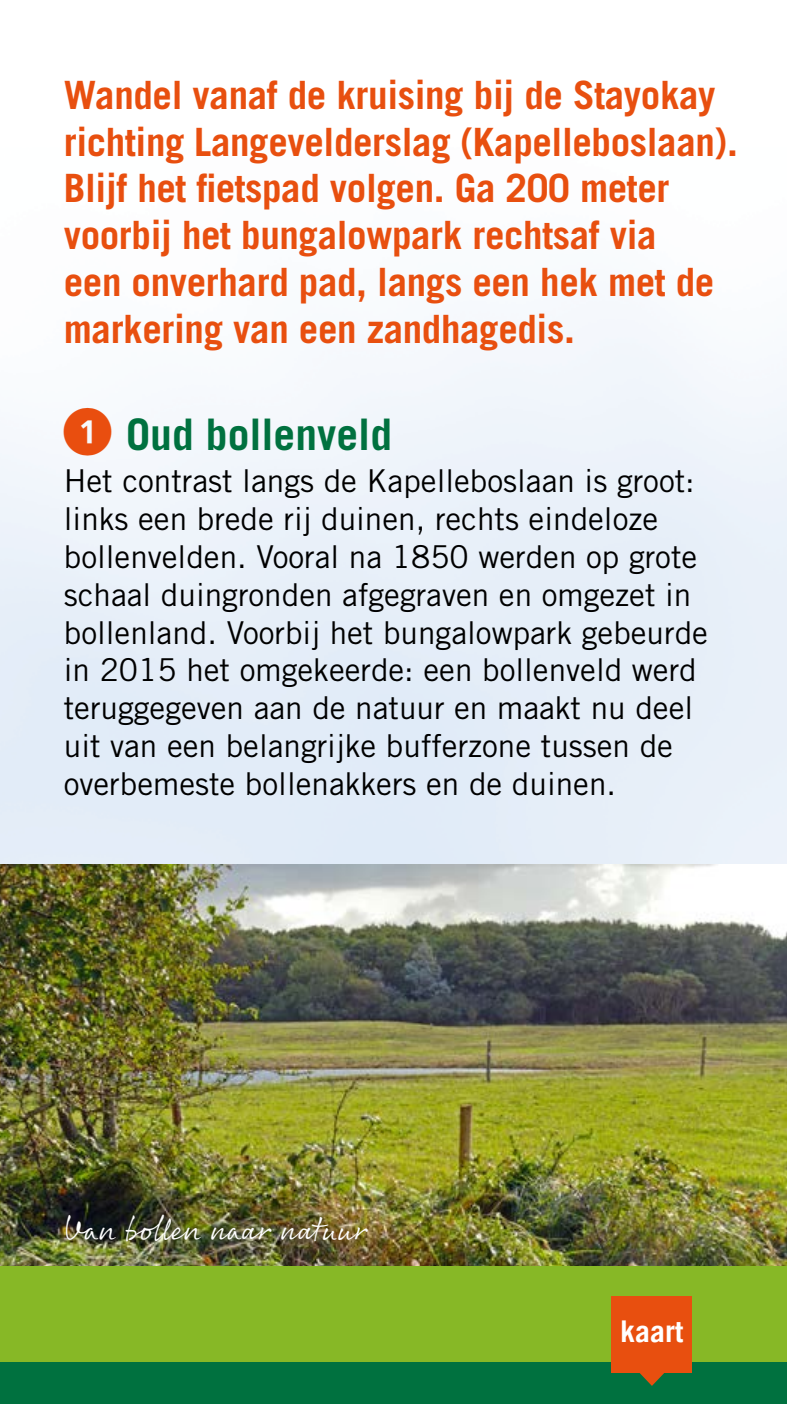
<style>
.page{position:relative;width:787px;height:1404px;background:#fff}
.page>*{position:absolute;margin:0;border:0;box-sizing:border-box;transform-origin:0 0}
.t1{font:700 43.5px "Trade Gothic LT Std";color:#00713f}
.t2{font:700 39px/46.8px "Trade Gothic LT Std";letter-spacing:-.01em;color:#e84f0f}
.t3{font:31.5px/37.8px "Trade Gothic LT Std";color:#000}
.t4{font:31.5px "Rollerscript Smooth";letter-spacing:-.005em;color:#fff}
.t5{font:700 30px "Trade Gothic LT";color:#fff}
.s1{font-family:"DDI Ziffern Kreis";font-weight:400;font-size:48px;color:#e94e0f}
</style>
<div class="page">
<img style="left:0;top:864px;width:787px;height:402px">
<div style="left:0;top:1361px;width:787px;height:42px;background:#00713f"></div>
<div style="left:0;top:1266px;width:787px;height:95px;background:#87b826"></div>
<div style="left:611px;top:1296px;width:81px;height:76px;background:#e84f0f"></div>
<svg style="left:639px;top:1372px;width:25px;height:13px"></svg>
<p class="t2" style="left:64px;top:71px;width:675px">Wandel vanaf de kruising bij de Stayokay richting Langevelderslag (Kapelleboslaan).<br>Blijf het fietspad volgen. Ga 200 meter voorbij het bungalowpark rechtsaf via<br>een onverhard pad, langs een hek met de markering van een zandhagedis.</p>
<h1 class="t1" style="left:64px;top:408px;width:330px"><span class="s1">1</span> Oud bollenveld</h1>
<p class="t3" style="left:64px;top:462px;width:645px">Het contrast langs de Kapelleboslaan is groot: links een brede rij duinen, rechts eindeloze bollenvelden. Vooral na 1850 werden op grote schaal duingronden afgegraven en omgezet in bollenland. Voorbij het bungalowpark gebeurde in 2015 het omgekeerde: een bollenveld werd teruggegeven aan de natuur en maakt nu deel uit van een belangrijke bufferzone tussen de overbemeste bollenakkers en de duinen.</p>
<p class="t4" style="left:64px;top:1209px;width:305px">Van bollen naar natuur</p>
<p class="t5" style="left:620px;top:1313px;width:65px">kaart</p>
</div>
